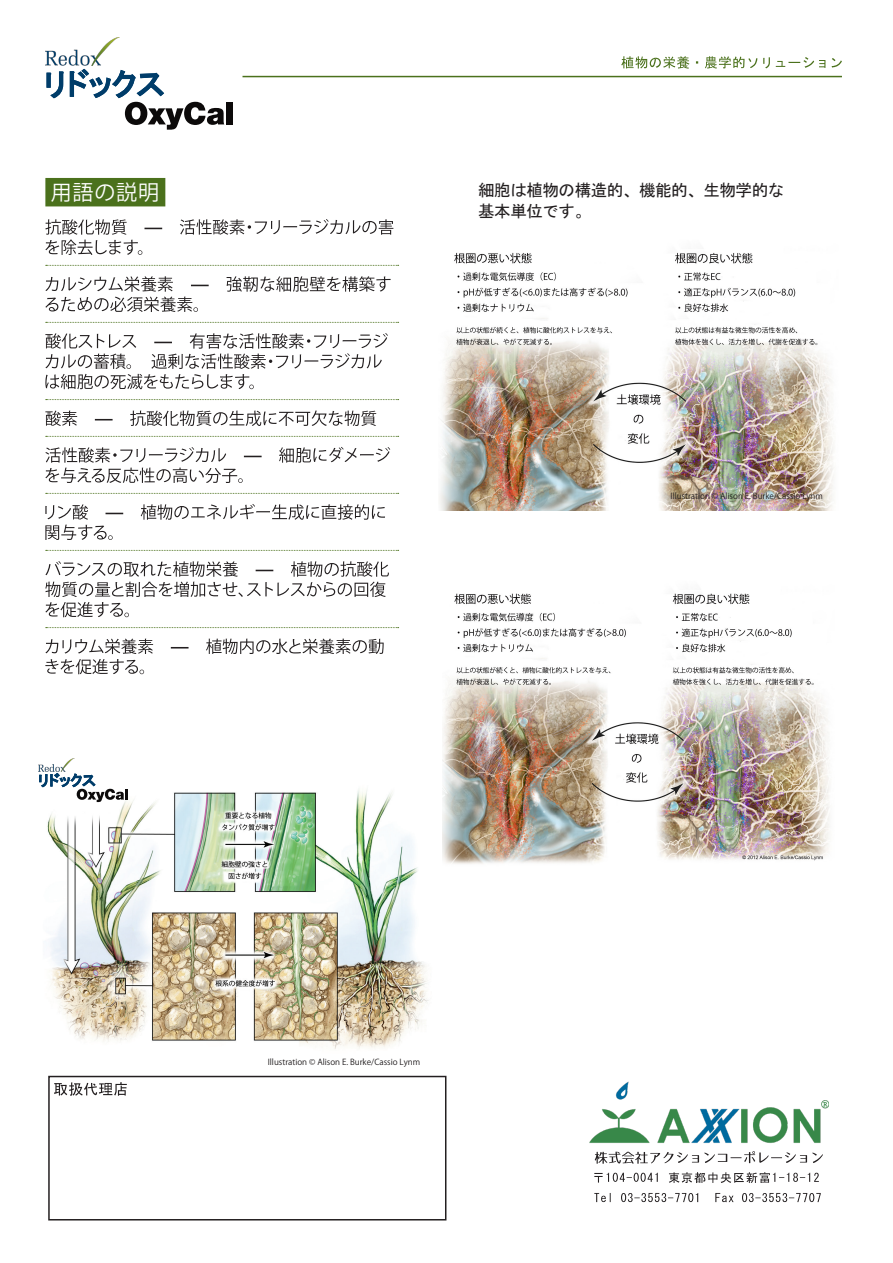
<style>
.page{position:relative;width:893px;height:1263px;background:#fff}
.page>*{position:absolute;margin:0;border:0;box-sizing:border-box;transform-origin:0 0}
.t1{font:21px "Koz Go Pr 6 N";letter-spacing:.04em;color:#fff}
.t2{font:16.5px/20.2px "MS Gothic";letter-spacing:-.025em;color:#231f20}
.t3{font:8.25px "Koz Go Pr 6 N";color:#231f20}
</style>
<div class="page">
<div style="left:48px;top:1076px;width:398px;height:144px;border:2px solid #231f20"></div>
<svg style="left:54px;top:1082px;width:73px;height:14px"></svg>
<hr style="left:242px;top:76px;width:600px;height:1px;background:#4b711c">
<svg style="left:621px;top:56px;width:221px;height:13px"></svg>
<div style="left:45px;top:178px;width:120px;height:28px;background:#4b711c"></div>
<svg style="left:46px;top:265px;width:353px;height:1px"></svg>
<svg style="left:46px;top:322px;width:353px;height:1px"></svg>
<svg style="left:46px;top:399px;width:353px;height:1px"></svg>
<svg style="left:46px;top:436px;width:353px;height:1px"></svg>
<svg style="left:46px;top:493px;width:353px;height:1px"></svg>
<svg style="left:46px;top:550px;width:353px;height:1px"></svg>
<svg style="left:46px;top:627px;width:353px;height:1px"></svg>
<svg style="left:45px;top:219px;width:348px;height:36px"></svg>
<svg style="left:45px;top:276px;width:346px;height:36px"></svg>
<svg style="left:45px;top:333px;width:343px;height:56px"></svg>
<svg style="left:45px;top:410px;width:331px;height:16px"></svg>
<svg style="left:45px;top:447px;width:345px;height:36px"></svg>
<svg style="left:45px;top:504px;width:340px;height:36px"></svg>
<svg style="left:45px;top:561px;width:344px;height:56px"></svg>
<svg style="left:45px;top:639px;width:339px;height:35px"></svg>
<img style="left:45px;top:38px;width:73px;height:27px">
<svg style="left:46px;top:68px;width:178px;height:62px"></svg>
<div style="left:227px;top:102px;width:6px;height:22px;background:#0c0a0a"></div>
<img style="left:443px;top:593px;width:387px;height:271px">
<img style="left:439px;top:252px;width:395px;height:259px">
<img style="left:38px;top:764px;width:391px;height:285px">
<img style="left:39px;top:758px;width:51px;height:13px">
<svg style="left:39px;top:773px;width:89px;height:29px"></svg>
<svg style="left:595px;top:1151px;width:228px;height:13px"></svg>
<img style="left:589px;top:1081px;width:239px;height:62px">
<svg style="left:594px;top:1172px;width:225px;height:11px"></svg>
<svg style="left:594px;top:1193px;width:227px;height:9px"></svg>
<p class="t1" style="left:51px;top:180px;width:110px">用語の説明</p>
<p class="t2" style="left:478px;top:180px;width:308px">細胞は植物の構造的、機能的、生物学的な基本単位です。</p>
<p class="t3" style="left:268px;top:1057px;width:154px">Illustration © Alison E. Burke/Cassio Lynm</p>
<p class="t3" style="left:671px;top:491px;width:154px">Illustration © Alison E. Burke/Cassio Lynm</p>
</div>
